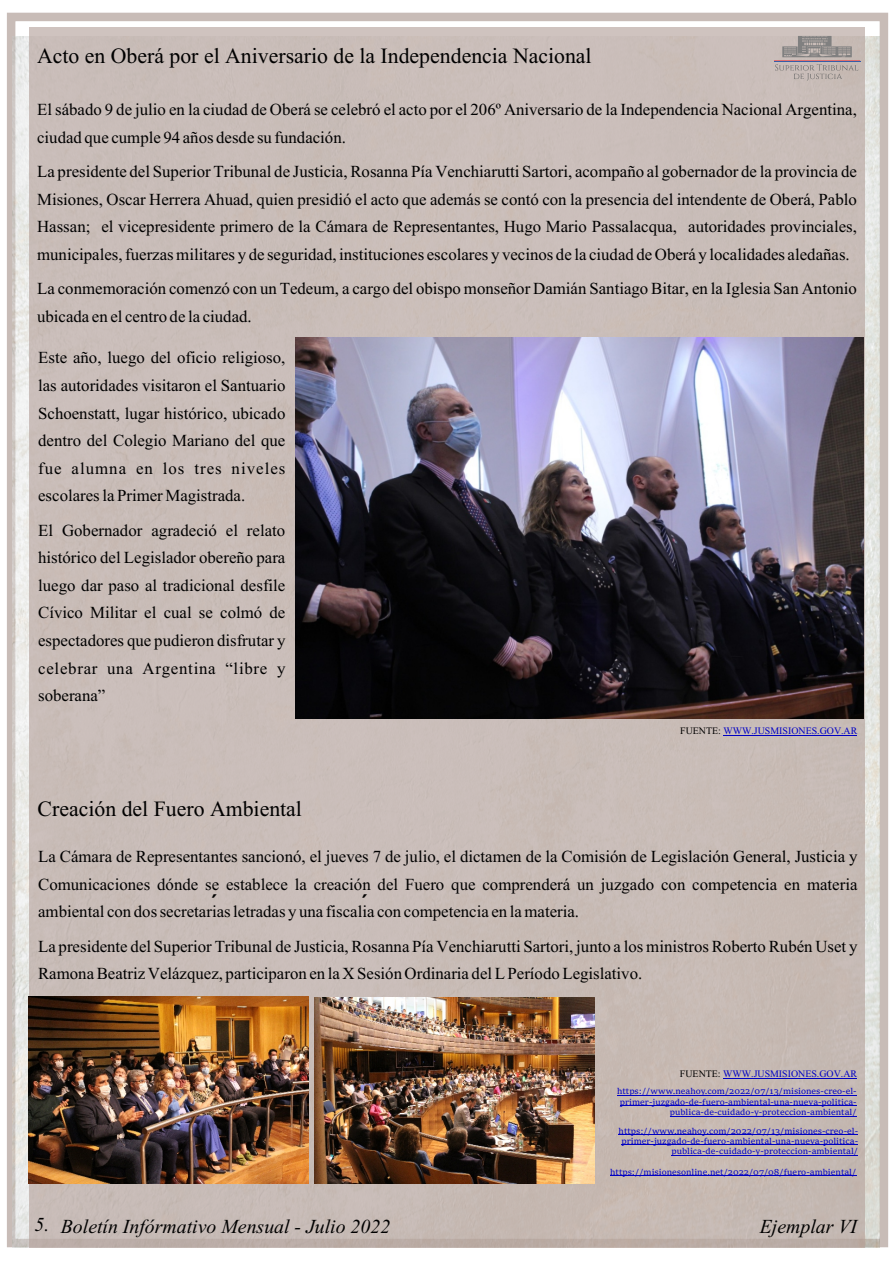
<style>
.page{position:relative;width:893px;height:1263px;background:#fff}
.page>*{position:absolute;margin:0;border:0;box-sizing:border-box;transform-origin:0 0}
.t1{font:33px "Angsana New";color:#000}
.t2{font:italic 30px "Angsana New";color:#000}
.t3{font:25.5px/27.6px "Angsana New";color:#000;text-align:justify}
.t4{font:15px "Angsana New";color:#0000c4}
.t5{font:9px/10.4px "Sitka Text";color:#0000c4;text-align:right}
.s1{color:#000}
.s2{font-family:"Arial"}
</style>
<div class="page">
<div style="left:7px;top:13px;width:881px;height:1234px;border:9px solid #c8bcb7"></div>
<img style="left:12px;top:37px;width:868px;height:1210px">
<div style="left:29px;top:27px;width:836px;height:1220px;background:#c9bdb8"></div>
<svg style="left:774px;top:36px;width:86px;height:45px"></svg>
<img style="left:295px;top:337px;width:568px;height:381px">
<img style="left:315px;top:997px;width:279px;height:187px">
<img style="left:28px;top:997px;width:280px;height:186px">
<hr style="left:610px;top:1176px;width:246px;height:1px;background:#0000c4">
<hr style="left:619px;top:1134px;width:239px;height:1px;background:#0000c4">
<hr style="left:621px;top:1145px;width:237px;height:1px;background:#0000c4">
<hr style="left:671px;top:1155px;width:187px;height:1px;background:#0000c4">
<hr style="left:617px;top:1095px;width:240px;height:1px;background:#0000c4">
<hr style="left:620px;top:1105px;width:237px;height:1px;background:#0000c4">
<hr style="left:670px;top:1116px;width:187px;height:1px;background:#0000c4">
<hr style="left:723px;top:735px;width:134px;height:1px;background:#0000c4">
<hr style="left:723px;top:1078px;width:134px;height:1px;background:#0000c4">
<p class="t1" style="left:37px;top:33px;width:556px">Acto en Oberá por el Aniversario de la Independencia Nacional</p>
<p class="t3" style="left:37px;top:93px;width:821px">El sábado 9 de julio en la ciudad de Oberá se celebró el acto por el 206º Aniversario de la Independencia Nacional Argentina, ciudad que cumple 94 años desde su fundación.</p>
<p class="t3" style="left:37px;top:155px;width:821px">La presidente del Superior Tribunal de Justicia, Rosanna Pía Venchiarutti Sartori, acompaño al gobernador de la provincia de Misiones, Oscar Herrera Ahuad, quien presidió el acto que además se contó con la presencia del intendente de Oberá, Pablo Hassan; el vicepresidente primero de la Cámara de Representantes, Hugo Mario Passalacqua, autoridades provinciales, municipales, fuerzas militares y de seguridad, instituciones escolares y vecinos de la ciudad de Oberá y localidades aledañas.</p>
<p class="t3" style="left:37px;top:272px;width:821px">La conmemoración comenzó con un Tedeum, a cargo del obispo monseñor Damián Santiago Bitar, en la Iglesia San Antonio ubicada en el centro de la ciudad.</p>
<p class="t3" style="left:38px;top:341px;width:249px">Este año, luego del oficio religioso, las autoridades visitaron el Santuario Schoenstatt, lugar histórico, ubicado dentro del Colegio Mariano del que fue alumna en los tres niveles escolares la Primer Magistrada.</p>
<p class="t3" style="left:38px;top:513px;width:249px">El Gobernador agradeció el relato histórico del Legislador obereño para luego dar paso al tradicional desfile Cívico Militar el cual se colmó de espectadores que pudieron disfrutar y celebrar una Argentina “libre y soberana”</p>
<p class="t1" style="left:38px;top:786px;width:266px">Creación del Fuero Ambiental</p>
<p class="t4" style="left:680px;top:720px;width:179px"><span class="s1">FUENTE:</span> WWW.JUSMISIONES.GOV.AR</p>
<p class="t3" style="left:38px;top:840px;width:821px">La Cámara de Representantes sancionó, el jueves 7 de julio, el dictamen de la Comisión de Legislación General, Justicia y Comunicaciones dónde se establece la creación del Fuero que comprenderá un juzgado con competencia en materia ambiental con dos secretaria<span class="s2">́</span>s letradas y una fiscalia<span class="s2">́</span> con competencia en la materia.</p>
<p class="t3" style="left:38px;top:929px;width:821px">La presidente del Superior Tribunal de Justicia, Rosanna Pía Venchiarutti Sartori, junto a los ministros Roberto Rubén Uset y<br>Ramona Beatriz Velázquez, participaron en la X Sesión Ordinaria del L Período Legislativo.</p>
<p class="t4" style="left:680px;top:1063px;width:179px"><span class="s1">FUENTE:</span> WWW.JUSMISIONES.GOV.AR</p>
<p class="t5" style="left:617px;top:1087px;width:241px">https://www.neahoy.com/2022/07/13/misiones-creo-el&shy;primer-juzgado-de-fuero-ambiental-una-nueva-politica&shy;publica-de-cuidado-y-proteccion-ambiental/</p>
<p class="t5" style="left:619px;top:1126px;width:241px">https://www.neahoy.com/2022/07/13/misiones-creo-el&shy;primer-juzgado-de-fuero-ambiental-una-nueva-politica&shy;publica-de-cuidado-y-proteccion-ambiental/</p>
<p class="t5" style="left:610px;top:1167px;width:248px">https://misionesonline.net/2022/07/08/fuero-ambiental/</p>
<p class="t2" style="left:35px;top:1205px;width:357px">5. Boletín Infórmativo Mensual - Julio 2022</p>
<p class="t2" style="left:760px;top:1205px;width:99px">Ejemplar VI</p>
</div>
